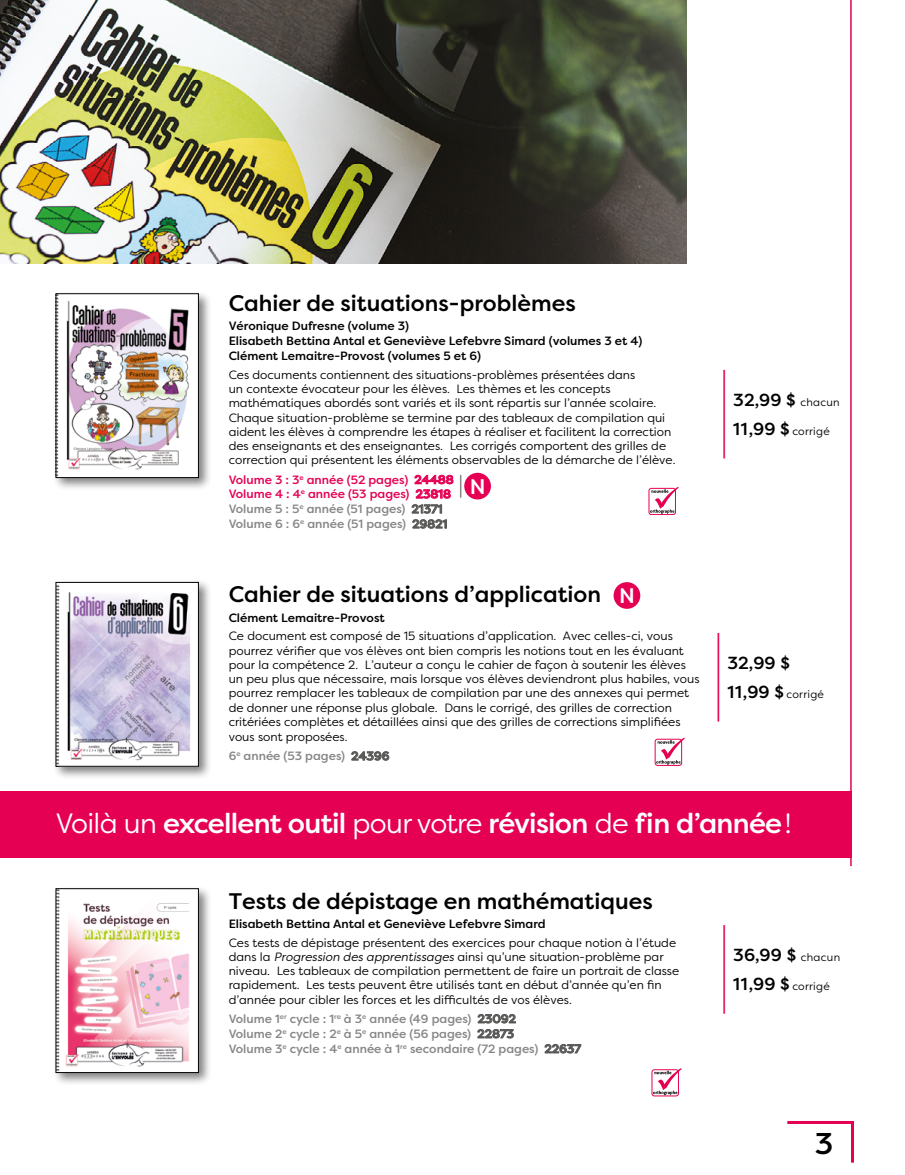
<style>
.page{position:relative;width:905px;height:1175px;background:#fff}
.page>*{position:absolute;margin:0;border:0;box-sizing:border-box;transform-origin:0 0}
.t1{font:500 30px "Filson Pro";color:#000}
.t2{font:500 27.9px "Filson Pro";letter-spacing:-.025em;color:#fff}
.t3{font:500 22.5px "Filson Pro";color:#000}
.t4{font:500 21.15px "Filson Pro";color:#fff}
.t5{font:500 17.4px "Filson Pro";color:#000}
.t6{font:12px/14.2px "Filson Pro";color:#000}
.t7{font:500 12px/15px "Filson Pro";color:#000}
.t8{font:500 12px/15px "Filson Pro";color:#878787}
.t9{font:500 12px/14.9px "Filson Pro";color:#e50054}
.t10{font:10.8px "Filson Pro";letter-spacing:.025em;color:#000}
.s1{color:#878787}
.s2{color:#575756}
.s3{font-weight:400;font-size:10.8px}
.s4{font-weight:500;font-size:17.4px}
.s5{font-weight:400}
.s6{font-style:italic}
</style>
<div class="page">
<svg style="left:787px;top:1121px;width:67px;height:42px"></svg>
<hr style="left:850px;top:0;width:1px;height:866px;background:#e50054">
<div style="left:52px;top:290px;width:160px;height:201px;background:#000;opacity:.5"></div>
<img style="left:58px;top:295px;width:138px;height:181px">
<div style="left:56px;top:293px;width:143px;height:185px;border:1px solid #000"></div>
<hr style="left:723px;top:370px;width:2px;height:88px;background:#e50054">
<div style="left:648px;top:488px;width:27px;height:27px;border:1px solid #e50051;border-radius:2px"></div>
<svg style="left:650px;top:487px;width:28px;height:27px"></svg>
<div style="left:464px;top:473px;width:27px;height:26px;background:#e50054;border-radius:50%"></div>
<svg style="left:460px;top:475px;width:1px;height:23px"></svg>
<div style="left:52px;top:579px;width:160px;height:201px;background:#000;opacity:.5"></div>
<img style="left:58px;top:585px;width:139px;height:179px">
<div style="left:56px;top:582px;width:143px;height:184px;border:1px solid #000"></div>
<hr style="left:717px;top:633px;width:2px;height:88px;background:#e50054">
<div style="left:654px;top:739px;width:28px;height:26px;border:1px solid #e50051;border-radius:2px"></div>
<svg style="left:656px;top:737px;width:29px;height:27px"></svg>
<div style="left:613px;top:582px;width:27px;height:27px;background:#e50054;border-radius:50%"></div>
<hr style="left:723px;top:925px;width:2px;height:88px;background:#e50054">
<div style="left:52px;top:885px;width:160px;height:201px;background:#000;opacity:.5"></div>
<img style="left:58px;top:890px;width:139px;height:180px">
<div style="left:56px;top:888px;width:143px;height:184px;border:1px solid #000"></div>
<div style="left:651px;top:1069px;width:27px;height:27px;border:1px solid #e50051;border-radius:2px"></div>
<svg style="left:653px;top:1068px;width:28px;height:27px"></svg>
<div style="left:0;top:791px;width:851px;height:67px;background:#e50054"></div>
<img style="left:0;top:0;width:686px;height:264px">
<h3 class="t3" style="left:229px;top:287px;width:348px">Cahier de situations-problèmes</h3>
<p class="t7" style="left:229px;top:318px;width:415px">Véronique Dufresne (volume 3)<br>Elisabeth Bettina Antal et Geneviève Lefebvre Simard (volumes 3 et 4)<br>Clément Lemaitre-Provost (volumes 5 et 6)</p>
<p class="t6" style="left:229px;top:367px;width:448px">Ces documents contiennent des situations-problèmes présentées dans<br>un contexte évocateur pour les élèves. Les thèmes et les concepts mathématiques abordés sont variés et ils sont répartis sur l’année scolaire.<br>Chaque situation-problème se termine par des tableaux de compilation qui aident les élèves à comprendre les étapes à réaliser et facilitent la correction des enseignants et des enseignantes. Les corrigés comportent des grilles de correction qui présentent les éléments observables de la démarche de l’élève.</p>
<p class="t9" style="left:229px;top:472px;width:226px">Volume 3 : 3<sup>e</sup> année (52 pages) 24488<br>Volume 4 : 4<sup>e</sup> année (53 pages) 23818<br><span class="s1">Volume 5 : 5</span><sup>e</sup> <span class="s1">année (51 pages)</span> <span class="s2">21371<br></span><span class="s1">Volume 6 : 6</span><sup>e</sup> <span class="s1">année (51 pages)</span> <span class="s2">29821</span></p>
<h3 class="t4" style="left:470px;top:472px;width:17px">N</h3>
<h3 class="t3" style="left:229px;top:579px;width:374px">Cahier de situations d’application</h3>
<p class="t7" style="left:229px;top:610px;width:158px">Clément Lemaitre-Provost</p>
<p class="t6" style="left:229px;top:628px;width:472px">Ce document est composé de 15 situations d’application. Avec celles-ci, vous pourrez vérifier que vos élèves ont bien compris les notions tout en les évaluant pour la compétence 2. L’auteur a conçu le cahier de façon à soutenir les élèves un peu plus que nécessaire, mais lorsque vos élèves deviendront plus habiles, vous pourrez remplacer les tableaux de compilation par une des annexes qui permet de donner une réponse plus globale. Dans le corrigé, des grilles de correction critériées complètes et détaillées ainsi que des grilles de corrections simplifiées vous sont proposées.</p>
<p class="t8" style="left:229px;top:748px;width:162px">6<sup>e</sup> année (53 pages) <span class="s2">24396</span></p>
<h3 class="t4" style="left:619px;top:581px;width:17px">N</h3>
<h3 class="t5" style="left:733px;top:388px;width:108px">32,99 $ <span class="s3">chacun</span></h3>
<p class="t10" style="left:733px;top:424px;width:98px"><span class="s4">11,99 $</span> corrigé</p>
<h3 class="t5" style="left:727px;top:650px;width:64px">32,99 $</h3>
<p class="t10" style="left:727px;top:687px;width:98px"><span class="s4">11,99 $</span> corrigé</p>
<h2 class="t2" style="left:56px;top:804px;width:737px"><span class="s5">Voilà un</span> excellent outil <span class="s5">pour votre</span> révision <span class="s5">de</span> fin d’année <span class="s5">!</span></h2>
<h3 class="t3" style="left:229px;top:885px;width:425px">Tests de dépistage en mathématiques</h3>
<p class="t7" style="left:229px;top:916px;width:318px">Elisabeth Bettina Antal et Geneviève Lefebvre Simard</p>
<p class="t6" style="left:229px;top:935px;width:452px">Ces tests de dépistage présentent des exercices pour chaque notion à l’étude dans la <span class="s6">Progression des apprentissages</span> ainsi qu’une situation-problème par niveau. Les tableaux de compilation permettent de faire un portrait de classe rapidement. Les tests peuvent être utilisés tant en début d’année qu’en fin d’année pour cibler les forces et les difficultés de vos élèves.</p>
<p class="t8" style="left:229px;top:1011px;width:354px">Volume 1<sup>er</sup> cycle : 1<sup>re</sup> à 3<sup>e</sup> année (49 pages) <span class="s2">23092<br></span>Volume 2<sup>e</sup> cycle : 2<sup>e</sup> à 5<sup>e</sup> année (56 pages) <span class="s2">22873<br></span>Volume 3<sup>e</sup> cycle : 4<sup>e</sup> année à 1<sup>re</sup> secondaire (72 pages) <span class="s2">22637</span></p>
<h3 class="t5" style="left:733px;top:943px;width:108px">36,99 $ <span class="s3">chacun</span></h3>
<p class="t10" style="left:733px;top:979px;width:98px"><span class="s4">11,99 $</span> corrigé</p>
<h1 class="t1" style="left:814px;top:1123px;width:20px">3</h1>
</div>
